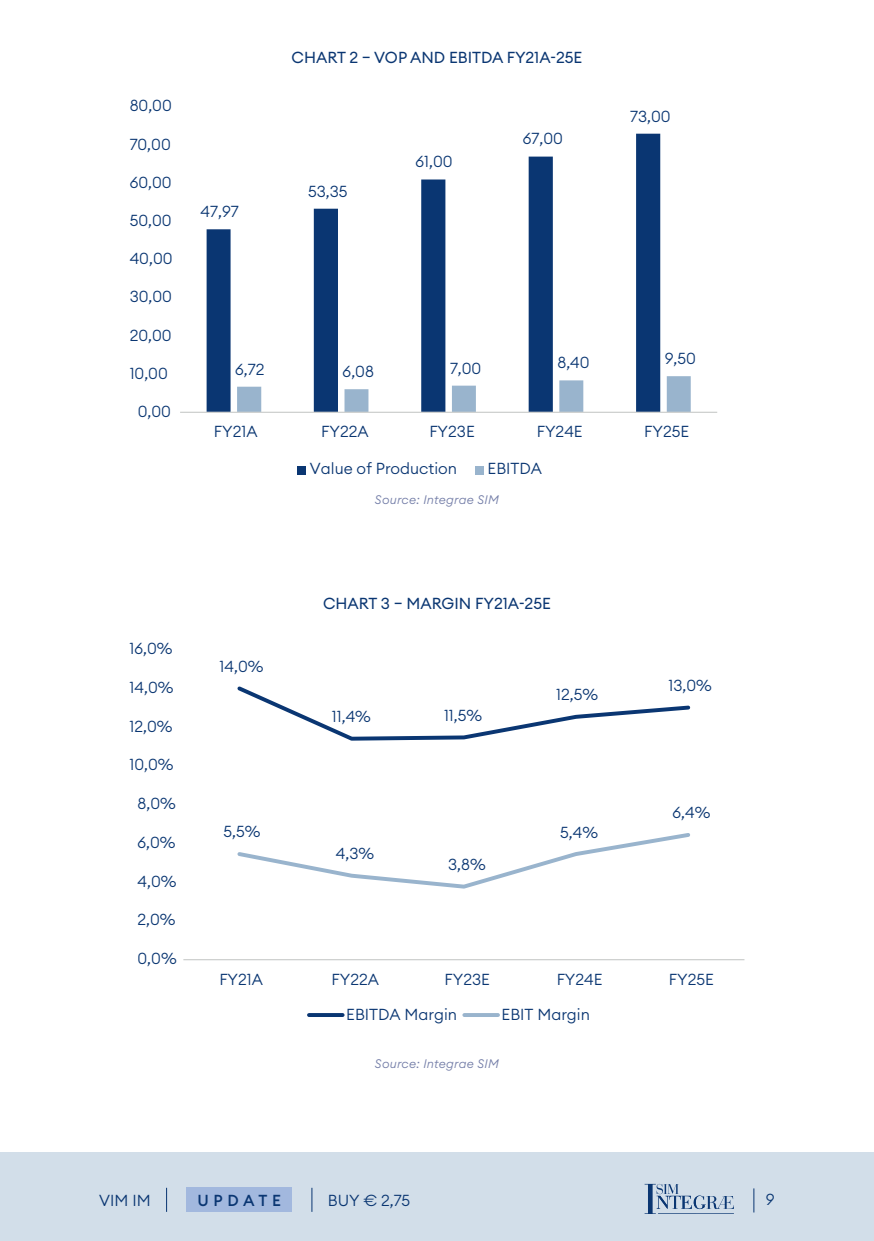
<style>
.page{position:relative;width:874px;height:1241px;background:#fff}
.page>*{position:absolute;margin:0;border:0;box-sizing:border-box;transform-origin:0 0}
.t1{font:300 15.75px "Euclid Circular A";color:#0a3672}
.intestazione_tabelle_e_grafici{font:15.75px "Euclid Circular A";color:#0a3672}
.t2{font:500 15.75px "Euclid Circular A";letter-spacing:.3em;color:#0a3672}
.source{font:italic 300 12.25px "Euclid Circular A";letter-spacing:.02em;color:#747ea8}
</style>
<div class="page">
<div style="left:0;top:1152px;width:873px;height:88px;background:#d2dee9"></div>
<svg style="left:166px;top:1187px;width:1px;height:24px"></svg>
<div style="left:186px;top:1187px;width:106px;height:24px;background:#a2b8de"></div>
<svg style="left:311px;top:1187px;width:1px;height:24px"></svg>
<svg style="left:753px;top:1188px;width:1px;height:24px"></svg>
<svg style="left:644px;top:1183px;width:89px;height:30px"></svg>
<svg style="left:206px;top:134px;width:454px;height:277px"></svg>
<svg style="left:237px;top:376px;width:453px;height:35px"></svg>
<hr style="left:180px;top:411px;width:536px;height:2px;background:#cfd1d0">
<div style="left:297px;top:465px;width:9px;height:9px;background:#0a3672"></div>
<div style="left:475px;top:465px;width:8px;height:9px;background:#99b4cd"></div>
<hr style="left:183px;top:958px;width:561px;height:2px;background:#cfd1d0">
<svg style="left:237px;top:686px;width:454px;height:55px"></svg>
<svg style="left:237px;top:833px;width:453px;height:56px"></svg>
<svg style="left:309px;top:1013px;width:33px;height:3px"></svg>
<svg style="left:464px;top:1013px;width:33px;height:3px"></svg>
<p class="t1" style="left:130px;top:96px;width:44px">80,00</p>
<p class="t1" style="left:130px;top:134px;width:43px">70,00</p>
<p class="t1" style="left:130px;top:172px;width:44px">60,00</p>
<p class="t1" style="left:130px;top:210px;width:43px">50,00</p>
<p class="t1" style="left:130px;top:248px;width:44px">40,00</p>
<p class="t1" style="left:130px;top:286px;width:44px">30,00</p>
<p class="t1" style="left:130px;top:325px;width:43px">20,00</p>
<p class="t1" style="left:130px;top:363px;width:40px">10,00</p>
<p class="t1" style="left:138px;top:401px;width:35px">0,00</p>
<p class="t1" style="left:200px;top:201px;width:40px">47,97</p>
<p class="intestazione_tabelle_e_grafici" style="left:291px;top:47px;width:292px">CHART 2 – VOP AND EBITDA FY21A-25E</p>
<p class="t1" style="left:308px;top:181px;width:41px">53,35</p>
<p class="t1" style="left:415px;top:152px;width:39px">61,00</p>
<p class="t1" style="left:522px;top:129px;width:42px">67,00</p>
<p class="t1" style="left:630px;top:106px;width:42px">73,00</p>
<p class="t1" style="left:235px;top:359px;width:31px">6,72</p>
<p class="t1" style="left:342px;top:361px;width:33px">6,08</p>
<p class="t1" style="left:450px;top:358px;width:33px">7,00</p>
<p class="t1" style="left:557px;top:352px;width:34px">8,40</p>
<p class="t1" style="left:664px;top:348px;width:33px">9,50</p>
<p class="t1" style="left:214px;top:421px;width:45px">FY21A</p>
<p class="t1" style="left:321px;top:421px;width:49px">FY22A</p>
<p class="t1" style="left:429px;top:421px;width:47px">FY23E</p>
<p class="t1" style="left:536px;top:421px;width:47px">FY24E</p>
<p class="t1" style="left:644px;top:421px;width:46px">FY25E</p>
<p class="t1" style="left:310px;top:458px;width:148px">Value of Production</p>
<p class="t1" style="left:487px;top:458px;width:56px">EBITDA</p>
<p class="source" style="left:375px;top:492px;width:125px">Source: Integrae SIM</p>
<p class="t1" style="left:129px;top:638px;width:45px">16,0%</p>
<p class="t1" style="left:129px;top:677px;width:45px">14,0%</p>
<p class="t1" style="left:129px;top:715px;width:44px">12,0%</p>
<p class="t1" style="left:129px;top:754px;width:46px">10,0%</p>
<p class="t1" style="left:137px;top:793px;width:40px">8,0%</p>
<p class="t1" style="left:137px;top:832px;width:40px">6,0%</p>
<p class="t1" style="left:137px;top:870px;width:40px">4,0%</p>
<p class="t1" style="left:137px;top:909px;width:40px">2,0%</p>
<p class="t1" style="left:137px;top:948px;width:41px">0,0%</p>
<p class="t1" style="left:219px;top:656px;width:45px">14,0%</p>
<p class="t1" style="left:223px;top:821px;width:38px">5,5%</p>
<p class="intestazione_tabelle_e_grafici" style="left:323px;top:593px;width:229px">CHART 3 – MARGIN FY21A-25E</p>
<p class="t1" style="left:332px;top:706px;width:41px">11,4%</p>
<p class="t1" style="left:444px;top:705px;width:40px">11,5%</p>
<p class="t1" style="left:336px;top:843px;width:40px">4,3%</p>
<p class="t1" style="left:448px;top:854px;width:39px">3,8%</p>
<p class="t1" style="left:556px;top:684px;width:43px">12,5%</p>
<p class="t1" style="left:560px;top:821px;width:39px">5,4%</p>
<p class="t1" style="left:668px;top:675px;width:45px">13,0%</p>
<p class="t1" style="left:672px;top:802px;width:39px">6,4%</p>
<p class="t1" style="left:219px;top:968px;width:45px">FY21A</p>
<p class="t1" style="left:331px;top:968px;width:49px">FY22A</p>
<p class="t1" style="left:444px;top:968px;width:47px">FY23E</p>
<p class="t1" style="left:556px;top:968px;width:47px">FY24E</p>
<p class="t1" style="left:668px;top:968px;width:46px">FY25E</p>
<p class="t1" style="left:346px;top:1003px;width:112px">EBITDA Margin</p>
<p class="t1" style="left:501px;top:1003px;width:90px">EBIT Margin</p>
<p class="source" style="left:375px;top:1055px;width:125px">Source: Integrae SIM</p>
<p class="t1" style="left:99px;top:1189px;width:53px">VIM IM</p>
<p class="t2" style="left:197px;top:1190px;width:85px">UPDATE</p>
<p class="t1" style="left:327px;top:1189px;width:84px">BUY € 2,75</p>
<p class="t1" style="left:765px;top:1188px;width:10px">9</p>
</div>
